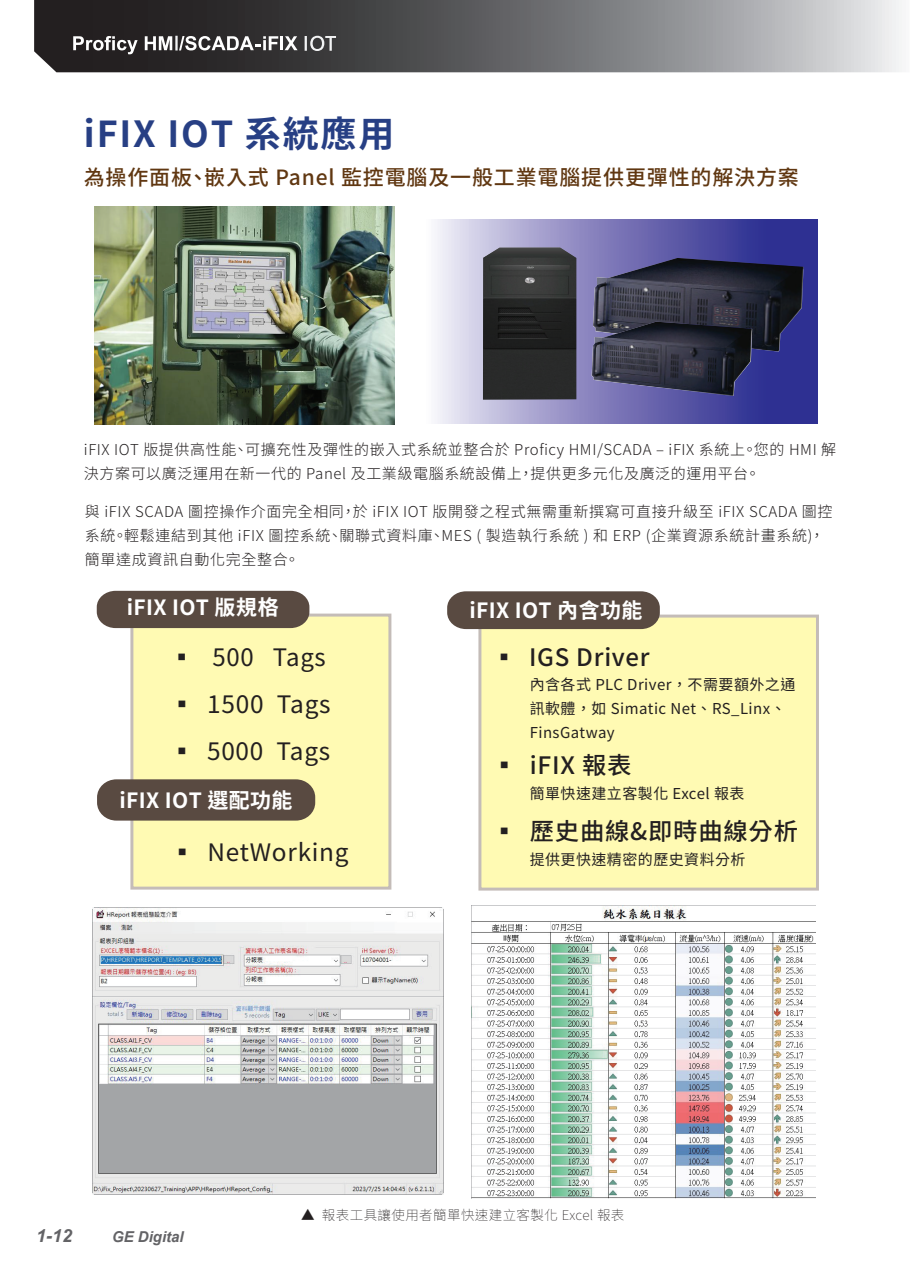
<style>
.page{position:relative;width:910px;height:1280px;background:#fff}
.page>*{position:absolute;margin:0;border:0;box-sizing:border-box;transform-origin:0 0}
.t1{font:700 36px "Taipei Sans TC Beta";letter-spacing:.05em;color:#273f84}
.t2{font:24px "Noto Sans CJ Ktc";letter-spacing:.03em;color:#231f20}
.t3{font:500 24px "Noto Sans CJ Ktc";letter-spacing:.03em;color:#231f20}
.t4{font:500 21px "Noto Sans CJ Ktc";letter-spacing:.04em;color:#603711}
.t5{font:700 21px "Noto Sans CJ Ktc";letter-spacing:.02em;color:#fff}
.t6{font:italic 700 18px "Arial";color:#636366}
.t7{font:300 15px/24px "Noto Sans CJ Ktc";letter-spacing:.045em;color:#231f20}
.t8{font:15px/24px "Noto Sans CJ Ktc";letter-spacing:.03em;color:#231f20}
.t9{font:italic 700 15px "Arial";color:#636366}
.t10{font:100 13.5px "Noto Sans CJ Ktc";letter-spacing:.03em;color:#231f20}
.s1{font-weight:300}
</style>
<div class="page">
<svg style="left:34px;top:0;width:868px;height:72px;background:#6b6b6d"></svg>
<svg style="left:437px;top:219px;width:381px;height:205px;background:#8885bf"></svg>
<img style="left:483px;top:247px;width:93px;height:153px">
<svg style="left:592px;top:258px;width:211px;height:138px;background:#323354"></svg>
<img style="left:592px;top:322px;width:160px;height:74px">
<img style="left:94px;top:207px;width:301px;height:218px">
<div style="left:130px;top:614px;width:261px;height:276px;background:#fffab3"></div>
<div style="left:97px;top:591px;width:212px;height:37px;background:#594a41"></div>
<div style="left:97px;top:779px;width:218px;height:42px;background:#594a41;border-radius:19px"></div>
<div style="left:478px;top:615px;width:341px;height:276px;background:#fffab3"></div>
<div style="left:447px;top:591px;width:213px;height:38px;background:#594a41"></div>
<img style="left:92px;top:907px;width:351px;height:288px">
<img style="left:471px;top:906px;width:344px;height:292px">
<svg style="left:73px;top:36px;width:65px;height:18px"></svg>
<hr style="left:280px;top:36px;width:3px;height:14px;background:#fff">
<svg style="left:285px;top:36px;width:13px;height:14px"></svg>
<svg style="left:305px;top:36px;width:31px;height:15px"></svg>
<svg style="left:145px;top:36px;width:133px;height:15px"></svg>
<h1 class="t1" style="left:84px;top:114px;width:312px">iFIX IOT 系統應用</h1>
<h3 class="t4" style="left:84px;top:166px;width:717px">為操作面板、嵌入式 Panel 監控電腦及一般工業電腦提供更彈性的解決方案</h3>
<p class="t7" style="left:84px;top:438px;width:754px">iFIX IOT 版提供高性能、可擴充性及彈性的嵌入式系統並整合於 Proficy HMI/SCADA ‒ iFIX 系統上。您的 HMI 解決方案可以廣泛運用在新一代的 Panel 及工業級電腦系統設備上，提供更多元化及廣泛的運用平台。</p>
<p class="t7" style="left:85px;top:500px;width:749px">與 iFIX SCADA 圖控操作介面完全相同，於 iFIX IOT 版開發之程式無需重新撰寫可直接升級至 iFIX SCADA 圖控系統。輕鬆連結到其他 iFIX 圖控系統、關聯式資料庫、MES ( 製造執行系統 ) 和 ERP (企業資源系統計畫系統)，簡單達成資訊自動化完全整合。</p>
<h3 class="t5" style="left:127px;top:596px;width:154px">iFIX IOT 版規格</h3>
<h2 class="t2" style="left:170px;top:643px;width:158px"><span class="s1">▪</span> 500 Tags</h2>
<h2 class="t2" style="left:170px;top:690px;width:162px"><span class="s1">▪</span> 1500 Tags</h2>
<h2 class="t2" style="left:170px;top:738px;width:162px"><span class="s1">▪</span> 5000 Tags</h2>
<h3 class="t5" style="left:119px;top:788px;width:175px">iFIX IOT 選配功能</h3>
<h2 class="t2" style="left:170px;top:839px;width:180px"><span class="s1">▪</span> NetWorking</h2>
<h3 class="t5" style="left:469px;top:598px;width:175px">iFIX IOT 內含功能</h3>
<h2 class="t3" style="left:492px;top:643px;width:159px">▪ IGS Driver</h2>
<p class="t8" style="left:530px;top:672px;width:267px">內含各式 PLC Driver ， 不需要額外之通訊軟體 ， 如 Simatic Net 、 RS_Linx 、<br>FinsGatway</p>
<h2 class="t3" style="left:492px;top:752px;width:141px">▪ iFIX 報表</h2>
<p class="t8" style="left:530px;top:782px;width:216px">簡單快速建立客製化 Excel 報表</p>
<h2 class="t3" style="left:492px;top:818px;width:307px">▪ 歷史曲線&amp;即時曲線分析</h2>
<p class="t8" style="left:530px;top:848px;width:217px">提供更快速精密的歷史資料分析</p>
<p class="t6" style="left:36px;top:1223px;width:38px">1-12</p>
<p class="t9" style="left:112px;top:1226px;width:73px">GE Digital</p>
<p class="t10" style="left:301px;top:1207px;width:325px">▲ 報表工具讓使用者簡單快速建立客製化 Excel 報表</p>
</div>
